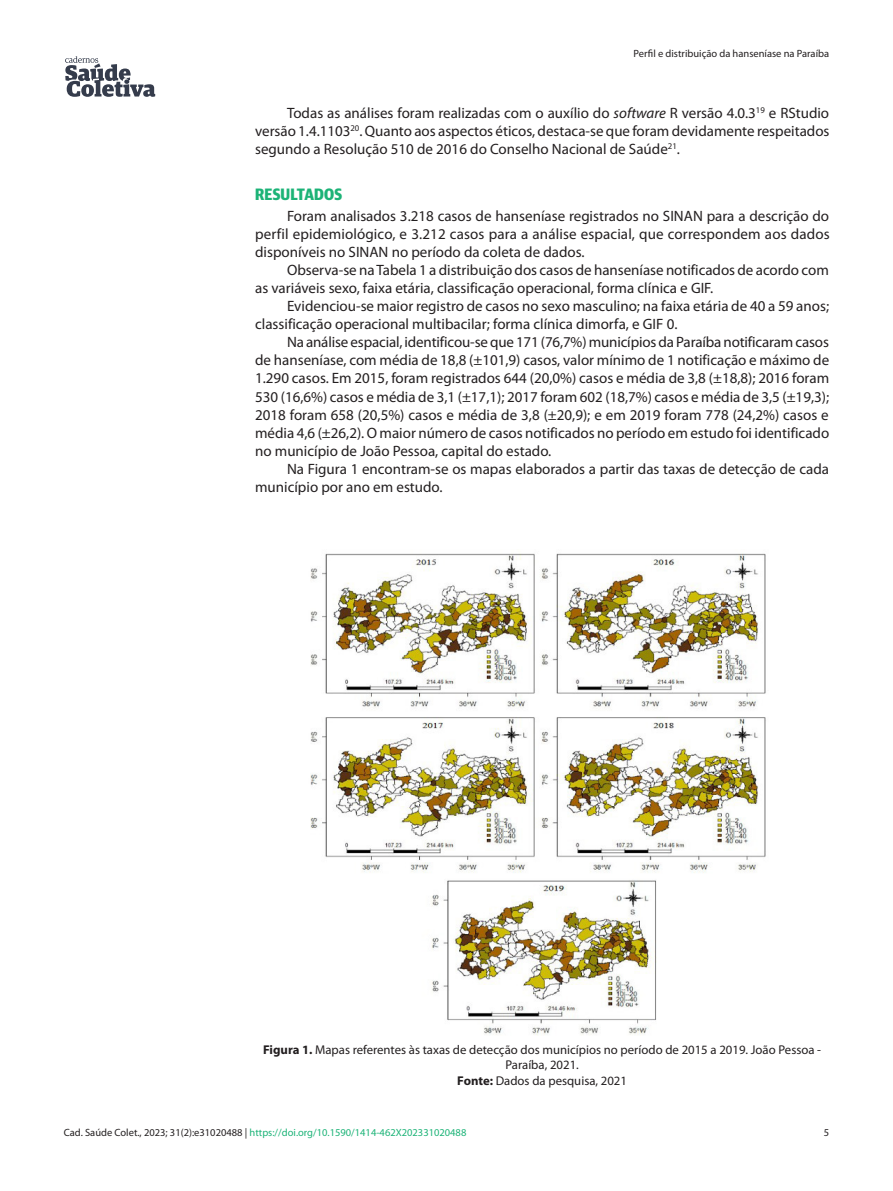
<style>
.page{position:relative;width:893px;height:1191px;background:#fff}
.page>*{position:absolute;margin:0;border:0;box-sizing:border-box;transform-origin:0 0}
.Heading1{font:700 16.5px "Guardian Sans Cond";letter-spacing:.01em;color:#1cb377}
.Paragraph{font:15px/18px "Myriad Pro";color:#231f20;text-align:justify}
.FigureCaption{font:12.75px/15.3px "Myriad Pro";color:#231f20;text-align:center}
.t1{font:10.5px "Myriad Pro";color:#1cb377}
.t2{font:10.5px "Myriad Pro";color:#231f20}
.s1{font-style:italic}
.s2{font-weight:700}
.s3{color:#231f20}
</style>
<div class="page">
<svg style="left:65px;top:56px;width:90px;height:41px"></svg>
<img style="left:310px;top:553px;width:456px;height:482px">
<p class="t2" style="left:633px;top:47px;width:197px">Perfil e distribuição da hanseníase na Paraíba</p>
<p class="Paragraph" style="left:255px;top:103px;width:576px;text-indent:32px">Todas as análises foram realizadas com o auxílio do <span class="s1">software</span> R versão 4.0.3<sup>19</sup> e RStudio versão 1.4.1103<sup>20</sup>. Quanto aos aspectos éticos, destaca-se que foram devidamente respeitados segundo a Resolução 510 de 2016 do Conselho Nacional de Saúde<sup>21</sup>.</p>
<p class="Heading1" style="left:255px;top:183px;width:88px">RESULTADOS</p>
<p class="Paragraph" style="left:255px;top:207px;width:576px;text-indent:32px">Foram analisados 3.218 casos de hanseníase registrados no SINAN para a descrição do perfil epidemiológico, e 3.212 casos para a análise espacial, que correspondem aos dados disponíveis no SINAN no período da coleta de dados.</p>
<p class="Paragraph" style="left:255px;top:261px;width:575px;text-indent:32px">Observa-se na Tabela 1 a distribuição dos casos de hanseníase notificados de acordo com as variáveis sexo, faixa etária, classificação operacional, forma clínica e GIF.</p>
<p class="Paragraph" style="left:255px;top:297px;width:575px;text-indent:32px">Evidenciou-se maior registro de casos no sexo masculino; na faixa etária de 40 a 59 anos; classificação operacional multibacilar; forma clínica dimorfa, e GIF 0.</p>
<p class="Paragraph" style="left:255px;top:333px;width:576px;text-indent:32px">Na análise espacial, identificou-se que 171 (76,7%) municípios da Paraíba notificaram casos de hanseníase, com média de 18,8 (±101,9) casos, valor mínimo de 1 notificação e máximo de 1.290 casos. Em 2015, foram registrados 644 (20,0%) casos e média de 3,8 (±18,8); 2016 foram 530 (16,6%) casos e média de 3,1 (±17,1); 2017 foram 602 (18,7%) casos e média de 3,5 (±19,3); 2018 foram 658 (20,5%) casos e média de 3,8 (±20,9); e em 2019 foram 778 (24,2%) casos e média 4,6 (±26,2). O maior número de casos notificados no período em estudo foi identificado no município de João Pessoa, capital do estado.</p>
<p class="Paragraph" style="left:255px;top:459px;width:575px;text-indent:32px">Na Figura 1 encontram-se os mapas elaborados a partir das taxas de detecção de cada município por ano em estudo.</p>
<p class="FigureCaption" style="left:263px;top:1042px;width:559px"><span class="s2">Figura 1.</span> Mapas referentes às taxas de detecção dos municípios no período de 2015 a 2019. João Pessoa -<br>Paraíba, 2021.<br><span class="s2">Fonte:</span> Dados da pesquisa, 2021</p>
<p class="t1" style="left:64px;top:1125px;width:404px"><span class="s3">Cad. Saúde Colet., 2023; 31(2):e31020488 |</span> https://doi.org/10.1590/1414-462X202331020488</p>
<p class="t2" style="left:824px;top:1125px;width:7px">5</p>
</div>
